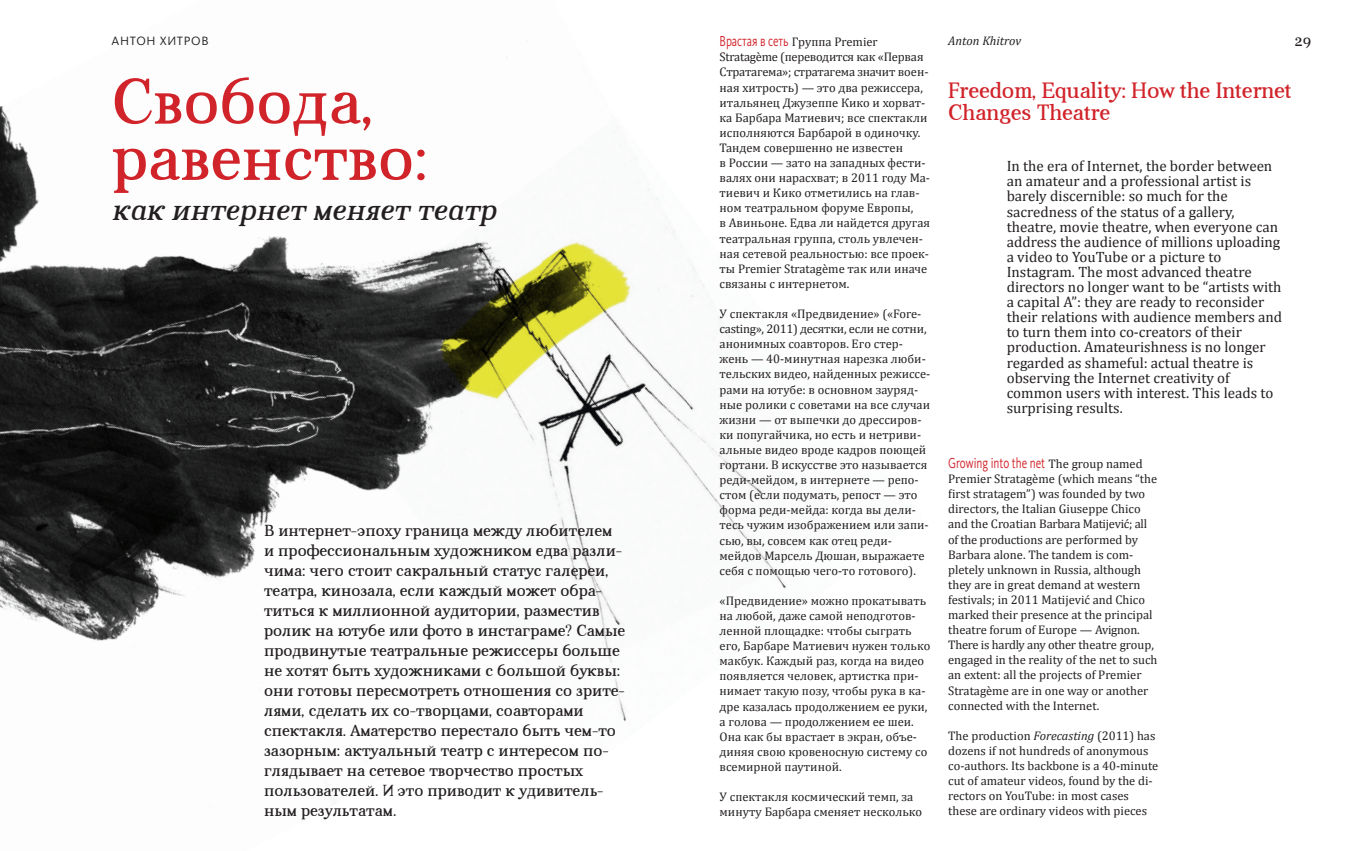
<style>
.page{position:relative;width:1347px;height:851px;background:#fff}
.page>*{position:absolute;margin:0;border:0;box-sizing:border-box;transform-origin:0 0}
.t1{font:65px/56.2px "Aver";color:#d1232a}
.t2{font:italic 30px "Aver";color:#231f20}
.t3{font:22.5px/22.5px "Aver";color:#d1232a}
.t4{font:16.25px/20px "Aver";color:#231f20}
.t5{font:15px/15.1px "Cambria";color:#231f20}
.t6{font:15px "Kievit Pro";color:#d1232a;scale:.75 1}
.t7{font:15px "Aver";color:#231f20}
.t8{font:12.5px/15.1px "Cambria";color:#231f20}
.t9{font:italic 12.5px "Cambria";color:#231f20}
.t10{font:12.5px "Kievit Pro";color:#231f20}
.s1{font-family:"Kievit Pro";font-size:15px;color:#d1232a}
.s2{font-family:"Cambria";font-size:12.5px;color:#231f20}
.s3{font-style:italic}
</style>
<div class="page">
<img style="left:0;top:57px;width:786px;height:749px">
<p class="t10" style="left:112px;top:33px;width:96px">Антон Хитров</p>
<h1 class="t1" style="left:112px;top:74px;width:317px">Свобода, равенство:</h1>
<h2 class="t2" style="left:112px;top:193px;width:386px">как интернет меняет театр</h2>
<p class="t4" style="left:264px;top:520px;width:363px">В интернет-эпоху граница между любителем и профессиональным художником едва разли&shy;чима: чего стоит сакральный статус галереи, театра, кинозала, если каждый может обра&shy;титься к миллионной аудитории, разместив ролик на ютубе или фото в инстаграме? Самые продвинутые театральные режиссеры больше не хотят быть художниками с большой буквы: они готовы пересмотреть отношения со зрите&shy;лями, сделать их со-творцами, соавторами спектакля. Аматерство перестало быть чем-то зазорным: актуальный театр с интересом по&shy;глядывает на сетевое творчество простых пользователей. И это приводит к удивитель&shy;ным результатам.</p>
<p class="t8" style="left:719px;top:34px;width:160px"><span class="s1">Врастая в сеть</span> Группа Premier</p>
<p class="t7" style="left:1294px;top:33px;width:19px">29</p>
<p class="t8" style="left:719px;top:49px;width:212px">Stratagème (переводится как «Первая Стратагема»; стратагема значит воен&shy;ная хитрость) — это два режиссера, итальянец Джузеппе Кико и хорват&shy;ка Барбара Матиевич; все спектакли исполняются Барбарой в одиночку.<br>Тандем совершенно не известен<br>в России — зато на западных фести&shy;валях они нарасхват; в 2011 году Ма&shy;тиевич и Кико отметились на глав&shy;ном театральном форуме Европы,<br>в Авиньоне. Едва ли найдется другая театральная группа, столь увлечен&shy;ная сетевой реальностью: все проек&shy;ты Premier Stratagème так или иначе связаны с интернетом.</p>
<p class="t8" style="left:719px;top:306px;width:212px">У спектакля «Предвидение» («Fore&shy;casting», 2011) десятки, если не сотни, анонимных соавторов. Его стер&shy;жень — 40-минутная нарезка люби&shy;тельских видео, найденных режиссе&shy;рами на ютубе: в основном зауряд&shy;ные ролики с советами на все случаи жизни — от выпечки до дрессиров&shy;ки попугайчика, но есть и нетриви&shy;альные видео вроде кадров поющей гортани. В искусстве это называется реди-мейдом, в интернете — репо&shy;стом (если подумать, репост — это форма реди-мейда: когда вы дели&shy;тесь чужим изображением или запи&shy;сью, вы, совсем как отец реди&shy;мейдов Марсель Дюшан, выражаете себя с помощью чего-то готового).</p>
<p class="t8" style="left:719px;top:593px;width:212px">«Предвидение» можно прокатывать на любой, даже самой неподготов&shy;ленной площадке: чтобы сыграть его, Барбаре Матиевич нужен только макбук. Каждый раз, когда на видео появляется человек, артистка при&shy;нимает такую позу, чтобы рука в ка&shy;дре казалась продолжением ее руки, а голова — продолжением ее шеи.<br>Она как бы врастает в экран, объе&shy;диняя свою кровеносную систему со всемирной паутиной.</p>
<p class="t8" style="left:719px;top:789px;width:204px">У спектакля космический темп, за минуту Барбара сменяет несколько</p>
<p class="t9" style="left:948px;top:33px;width:75px">Anton Khitrov</p>
<h3 class="t3" style="left:948px;top:79px;width:345px">Freedom, Equality: How the Internet<br>Changes Theatre</h3>
<p class="t5" style="left:1006px;top:158px;width:277px">In the era of Internet, the border between an amateur and a professional artist is barely discernible: so much for the sacredness of the status of a gallery, theatre, movie theatre, when everyone can address the audience of millions uploading a video to YouTube or a picture to Instagram. The most advanced theatre directors no longer want to be “artists with a capital A”: they are ready to reconsider their relations with audience members and to turn them into co-creators of their production. Amateurishness is no longer regarded as shameful: actual theatre is observing the Internet creativity of common users with interest. This leads to surprising results.</p>
<p class="t6" style="left:948px;top:454px;width:261px">Growing into the net <span class="s2">The group named</span></p>
<p class="t8" style="left:948px;top:471px;width:211px">Premier Stratagème (which means “the first stratagem”) was founded by two directors, the Italian Giuseppe Chico and the Croatian Barbara Matijević; all of the productions are performed by Barbara alone. The tandem is com&shy;pletely unknown in Russia, although they are in great demand at western festivals; in 2011 Matijević and Chico marked their presence at the principal theatre forum of Europe — Avignon.<br>There is hardly any other theatre group, engaged in the reality of the net to such an extent: all the projects of Premier Stratagème are in one way or another connected with the Internet.</p>
<p class="t8" style="left:948px;top:727px;width:211px">The production <span class="s3">Forecasting</span> (2011) has dozens if not hundreds of anonymous co-authors. Its backbone is a 40-minute cut of amateur videos, found by the di&shy;rectors on YouTube: in most cases these are ordinary videos with pieces</p>
</div>
